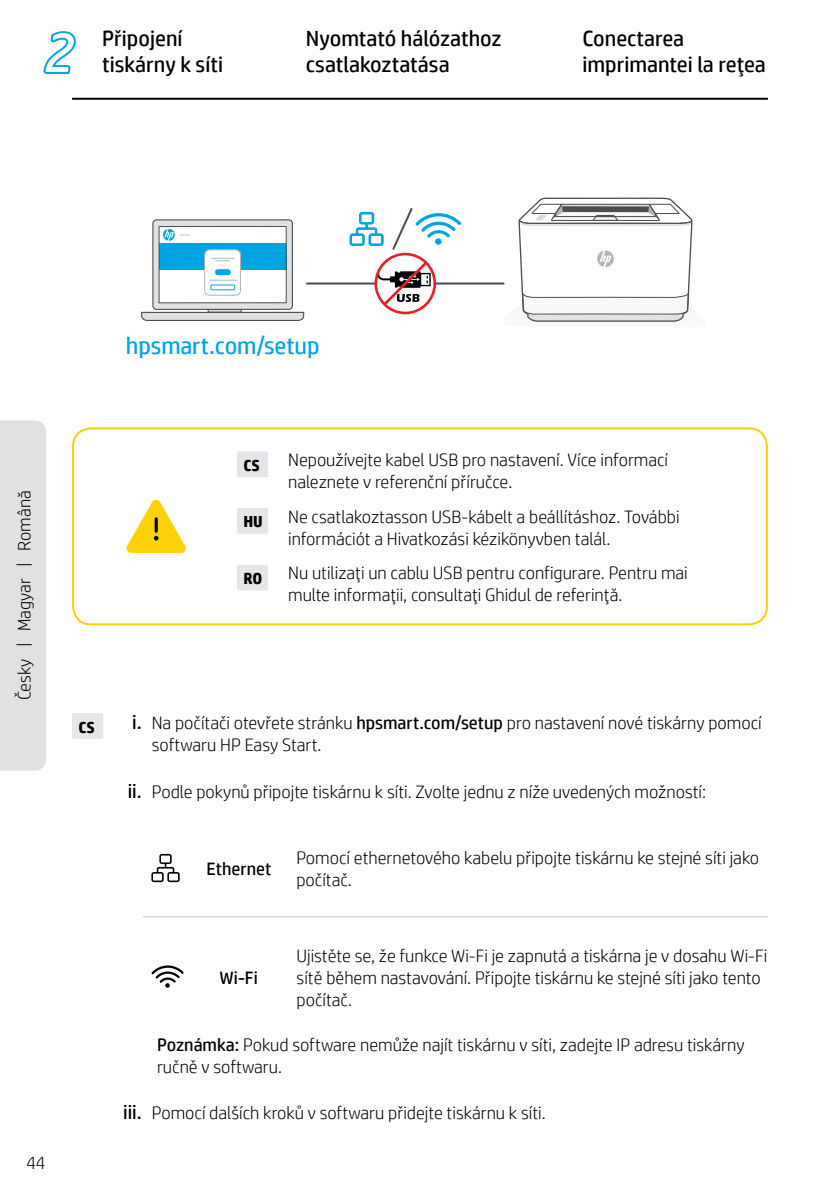
<style>
.page{position:relative;width:840px;height:1191px;background:#fff}
.page>*{position:absolute;margin:0;border:0;box-sizing:border-box;transform-origin:0 0}
.t1{font:italic 56px "HP Simplified";color:#fff}
.t2{font:24px "HP Simplified";letter-spacing:-.005em;color:#00a4e3}
.t3{font:22px/26px "HP Simplified";color:#000}
.t4{font:300 18px/22px "HP Simplified";color:#000}
.t5{font:18px "HP Simplified";color:#000}
.t6{font:700 16px "HP Simplified";color:#000}
.s1{font-weight:400;font-size:20px}
.s2{font-weight:400}
</style>
<div class="page">
<div style="left:0;top:420px;width:46px;height:350px;background:#e0e1e2"></div>
<svg style="left:501px;top:198px;width:192px;height:124px"></svg>
<hr style="left:307px;top:282px;width:196px;height:2px;background:#4d4d4f">
<div style="left:153px;top:220px;width:139px;height:89px;background:#e0e1e2;border-radius:4px"></div>
<div style="left:152px;top:219px;width:141px;height:91px;border:1px solid #4d4d4f;border-radius:4px"></div>
<svg style="left:141px;top:226px;width:163px;height:95px"></svg>
<div style="left:159px;top:226px;width:127px;height:77px;border:1px solid #4d4d4f"></div>
<svg style="left:349px;top:212px;width:34px;height:34px"></svg>
<svg style="left:392px;top:208px;width:69px;height:42px"></svg>
<svg style="left:434px;top:238px;width:7px;height:7px"></svg>
<svg style="left:375px;top:254px;width:59px;height:59px"></svg>
<svg style="left:378px;top:259px;width:52px;height:49px"></svg>
<div style="left:374px;top:253px;width:62px;height:61px;border:3px solid #ed1d24;border-radius:50%"></div>
<svg style="left:72px;top:713px;width:31px;height:26px"></svg>
<svg style="left:151px;top:854px;width:28px;height:28px"></svg>
<svg style="left:151px;top:965px;width:32px;height:23px"></svg>
<hr style="left:143px;top:916px;width:624px;height:1px;background:#bcbec0">
<div style="left:72px;top:427px;width:695px;height:198px;border:2px solid #fecf07;border-radius:18px"></div>
<svg style="left:237px;top:451px;width:31px;height:26px"></svg>
<svg style="left:237px;top:508px;width:31px;height:26px"></svg>
<svg style="left:237px;top:565px;width:31px;height:25px"></svg>
<svg style="left:126px;top:499px;width:60px;height:54px"></svg>
<svg style="left:154px;top:517px;width:4px;height:16px"></svg>
<svg style="left:43px;top:31px;width:33px;height:43px"></svg>
<hr style="left:72px;top:98px;width:695px;height:2px;background:#000">
<h1 class="t1" style="left:42px;top:16px;width:32px">2</h1>
<p class="t3" style="left:102px;top:25px;width:122px">Připojení tiskárny k síti</p>
<p class="t3" style="left:306px;top:25px;width:197px">Nyomtató hálózathoz csatlakoztatása</p>
<p class="t3" style="left:582px;top:25px;width:103px">Conectarea</p>
<p class="t3" style="left:582px;top:51px;width:185px">imprimantei la reţea</p>
<p class="t4" style="left:13px;top:700px;width:211px;rotate:-90deg">Česky | Magyar | Română</p>
<h2 class="t2" style="left:126px;top:329px;width:195px">hpsmart.com/setup</h2>
<p class="t6" style="left:243px;top:455px;width:18px">CS</p>
<p class="t4" style="left:288px;top:448px;width:381px">Nepoužívejte kabel USB pro nastavení. Více informací naleznete v referenční příručce.</p>
<p class="t6" style="left:243px;top:511px;width:21px">HU</p>
<p class="t4" style="left:288px;top:505px;width:393px">Ne csatlakoztasson USB-kábelt a beállításhoz. További információt a Hivatkozási kézikönyvben talál.</p>
<p class="t6" style="left:243px;top:568px;width:20px">RO</p>
<p class="t4" style="left:288px;top:561px;width:401px">Nu utilizaţi un cablu USB pentru configurare. Pentru mai multe informaţii, consultaţi Ghidul de referinţă.</p>
<p class="t6" style="left:78px;top:716px;width:18px">CS</p>
<p class="t4" style="left:152px;top:711px;width:611px;text-indent:-20px"><span class="s1">i.</span> Na počítači otevřete stránku <span class="s2">hpsmart.com/setup</span> pro nastavení nové tiskárny pomocí softwaru HP Easy Start.</p>
<p class="t4" style="left:128px;top:780px;width:579px"><span class="s1">ii.</span> Podle pokynů připojte tiskárnu k síti. Zvolte jednu z níže uvedených možností:</p>
<p class="t5" style="left:206px;top:857px;width:66px">Ethernet</p>
<p class="t5" style="left:219px;top:966px;width:40px">Wi-Fi</p>
<p class="t4" style="left:296px;top:846px;width:464px">Pomocí ethernetového kabelu připojte tiskárnu ke stejné síti jako počítač.</p>
<p class="t4" style="left:296px;top:944px;width:472px">Ujistěte se, že funkce Wi-Fi je zapnutá a tiskárna je v dosahu Wi-Fi sítě během nastavování. Připojte tiskárnu ke stejné síti jako tento počítač.</p>
<p class="t4" style="left:157px;top:1033px;width:588px"><span class="s2">Poznámka:</span> Pokud software nemůže najít tiskárnu v síti, zadejte IP adresu tiskárny ručně v softwaru.</p>
<p class="t4" style="left:123px;top:1101px;width:424px"><span class="s1">iii.</span> Pomocí dalších kroků v softwaru přidejte tiskárnu k síti.</p>
<p class="t4" style="left:26px;top:1151px;width:21px">44</p>
</div>
